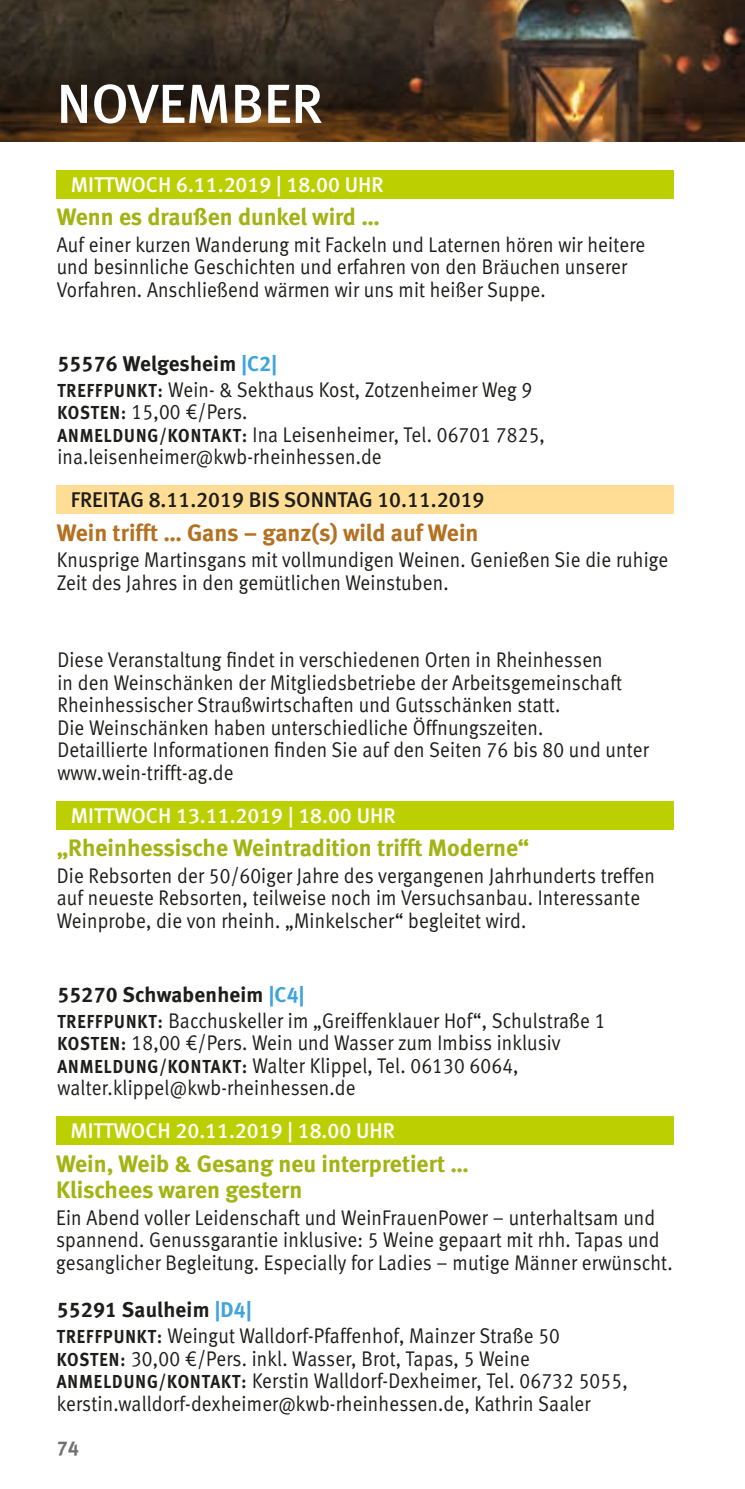
<style>
.page{position:relative;width:745px;height:1489px;background:#fff}
.page>*{position:absolute;margin:0;border:0;box-sizing:border-box;transform-origin:0 0}
.t1{font:55px "Meta Medium LF";color:#fff}
.t2{font:23.75px/26.2px "Meta Bold LF";color:#a2b312}
.t3{font:23.75px "Meta Bold LF";color:#b37121}
.t4{font:21.25px/22.5px "Meta Normal LF";letter-spacing:.01em;color:#1d1d1b;scale:.9 1}
.t5{font:21.25px "Meta Medium LF";color:#fff}
.t6{font:21.25px "Meta Bold LF";letter-spacing:.01em;color:#1d1d1b}
.t7{font:21.25px "Meta Medium LF";color:#1d1d1b}
.t8{font:20px "Meta Bold LF";color:#70706f}
.s1{color:#3fa3dc}
.s2{font-family:"Meta Bold LF";font-size:18.75px}
</style>
<div class="page">
<img style="left:0;top:0;width:744px;height:142px">
<div style="left:57px;top:1116px;width:616px;height:28px;background:#bccf00"></div>
<div style="left:57px;top:170px;width:616px;height:28px;background:#bccf00"></div>
<div style="left:57px;top:485px;width:616px;height:29px;background:#ffdd94"></div>
<div style="left:57px;top:801px;width:616px;height:28px;background:#bccf00"></div>
<h1 class="t1" style="left:57px;top:72px;width:267px">NOVEMBER</h1>
<p class="t5" style="left:71px;top:172px;width:314px">MITTWOCH 6.11.2019 | 18.00 UHR</p>
<p class="t2" style="left:57px;top:203px;width:324px">Wenn es draußen dunkel wird …</p>
<p class="t4" style="left:57px;top:233px;width:655px">Auf einer kurzen Wanderung mit Fackeln und Laternen hören wir heitere und besinnliche Geschichten und erfahren von den Bräuchen unserer<br>Vorfahren. Anschließend wärmen wir uns mit heißer Suppe.</p>
<p class="t6" style="left:57px;top:351px;width:221px">55576 Welgesheim <span class="s1">|C2|</span></p>
<p class="t4" style="left:57px;top:378px;width:543px"><span class="s2">TREFFPUNKT:</span> Wein- &amp; Sekthaus Kost, Zotzenheimer Weg 9<br><span class="s2">KOSTEN:</span> 15,00 €/Pers.<br><span class="s2">ANMELDUNG/KONTAKT:</span> Ina Leisenheimer, Tel. 06701 7825, ina.leisenheimer@kwb-rheinhessen.de</p>
<p class="t7" style="left:71px;top:487px;width:415px">FREITAG 8.11.2019 BIS SONNTAG 10.11.2019</p>
<p class="t3" style="left:57px;top:518px;width:423px">Wein trifft … Gans – ganz(s) wild auf Wein</p>
<p class="t4" style="left:57px;top:548px;width:680px">Knusprige Martinsgans mit vollmundigen Weinen. Genießen Sie die ruhige<br>Zeit des Jahres in den gemütlichen Weinstuben.</p>
<p class="t4" style="left:57px;top:648px;width:658px">Diese Veranstaltung findet in verschiedenen Orten in Rheinhessen<br>in den Weinschänken der Mitgliedsbetriebe der Arbeitsgemeinschaft Rheinhessischer Straußwirtschaften und Gutsschänken statt.<br>Die Weinschänken haben unterschiedliche Öffnungszeiten.<br>Detaillierte Informationen finden Sie auf den Seiten 76 bis 80 und unter www.wein-trifft-ag.de</p>
<p class="t5" style="left:71px;top:803px;width:326px">MITTWOCH 13.11.2019 | 18.00 UHR</p>
<p class="t2" style="left:57px;top:834px;width:473px">„Rheinhessische Weintradition trifft Moderne“</p>
<p class="t4" style="left:57px;top:864px;width:665px">Die Rebsorten der 50/60iger Jahre des vergangenen Jahrhunderts treffen auf neueste Rebsorten, teilweise noch im Versuchsanbau. Interessante<br>Weinprobe, die von rheinh. „Minkelscher“ begleitet wird.</p>
<p class="t6" style="left:57px;top:981px;width:248px">55270 Schwabenheim <span class="s1">|C4|</span></p>
<p class="t4" style="left:57px;top:1009px;width:610px"><span class="s2">TREFFPUNKT:</span> Bacchuskeller im „Greiffenklauer Hof“, Schulstraße 1<br><span class="s2">KOSTEN:</span> 18,00 €/Pers. Wein und Wasser zum Imbiss inklusiv <span class="s2">ANMELDUNG/KONTAKT:</span> Walter Klippel, Tel. 06130 6064, walter.klippel@kwb-rheinhessen.de</p>
<p class="t5" style="left:70px;top:1118px;width:326px">MITTWOCH 20.11.2019 | 18.00 UHR</p>
<p class="t2" style="left:56px;top:1149px;width:414px">Wein, Weib &amp; Gesang neu interpretiert …<br>Klischees waren gestern</p>
<p class="t4" style="left:56px;top:1205px;width:686px">Ein Abend voller Leidenschaft und WeinFrauenPower – unterhaltsam und spannend. Genussgarantie inklusive: 5 Weine gepaart mit rhh. Tapas und gesanglicher Begleitung. Especially for Ladies – mutige Männer erwünscht.</p>
<p class="t6" style="left:57px;top:1297px;width:196px">55291 Saulheim <span class="s1">|D4|</span></p>
<p class="t4" style="left:57px;top:1324px;width:635px"><span class="s2">TREFFPUNKT:</span> Weingut Walldorf-Pfaffenhof, Mainzer Straße 50<br><span class="s2">KOSTEN:</span> 30,00 €/Pers. inkl. Wasser, Brot, Tapas, 5 Weine <span class="s2">ANMELDUNG/KONTAKT:</span> Kerstin Walldorf-Dexheimer, Tel. 06732 5055, kerstin.walldorf-dexheimer@kwb-rheinhessen.de, Kathrin Saaler</p>
<p class="t8" style="left:57px;top:1435px;width:24px">74</p>
</div>
